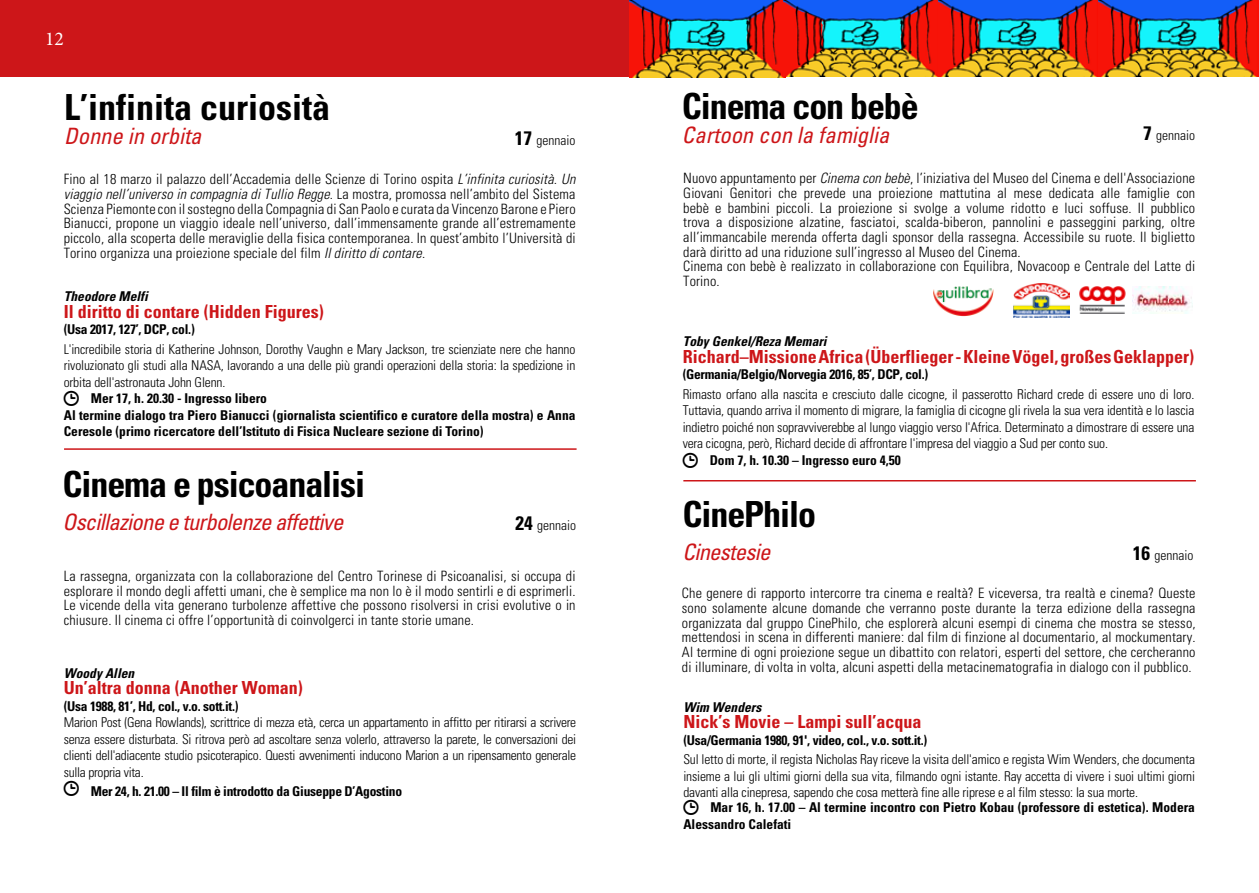
<style>
.page{position:relative;width:1259px;height:893px;background:#fff}
.page>*{position:absolute;margin:0;border:0;box-sizing:border-box;transform-origin:0 0}
.t1{font:700 condensed 36px "Univers";letter-spacing:-.03em;color:#000}
.t2{font:700 condensed 36px "Univers";color:#000}
.t3{font:italic condensed 22.5px "Univers";letter-spacing:-.03em;color:#cd1619}
.t4{font:italic condensed 22.5px "Univers";color:#cd1619}
.t5{font:19.5px "Minion Pro";color:#fff}
.t6{font:700 condensed 18px "Univers";color:#cd1619}
.t7{font:300 condensed 14.25px/14.7px "Univers";letter-spacing:.01em;color:#000;text-align:justify}
.t8{font:300 condensed 13.5px/16.5px "Univers";letter-spacing:-.01em;color:#000;text-align:justify}
.t9{font:700 condensed 13.5px/16.5px "Univers";color:#000}
.t10{font:700 condensed 13.5px "Univers";letter-spacing:-.02em;color:#000}
.t11{font:italic 700 condensed 13.5px "Univers";color:#000}
.s1{font-weight:700;font-size:19.5px}
.s2{font-style:italic}
</style>
<div class="page">
<div style="left:0;top:0;width:1259px;height:77px;background:#cd1619"></div>
<img style="left:629px;top:1px;width:154px;height:76px">
<img style="left:783px;top:0;width:475px;height:77px">
<hr style="left:683px;top:480px;width:513px;height:1px;background:#cd1619">
<hr style="left:64px;top:448px;width:512px;height:2px;background:#cd1619">
<img style="left:933px;top:286px;width:60px;height:31px">
<img style="left:1013px;top:283px;width:56px;height:35px">
<img style="left:1132px;top:286px;width:60px;height:28px">
<img style="left:1079px;top:286px;width:47px;height:28px">
<h3 class="t5" style="left:45px;top:26px;width:20px">12</h3>
<h1 class="t2" style="left:64px;top:85px;width:268px">L’infinita curiosità</h1>
<h2 class="t4" style="left:64px;top:121px;width:139px">Donne in orbita</h2>
<p class="t8" style="left:515px;top:132px;width:62px"><span class="s1">17</span> gennaio</p>
<p class="t7" style="left:64px;top:172px;width:513px">Fino al 18 marzo il palazzo dell’Accademia delle Scienze di Torino ospita <span class="s2">L’infinita curiosità. Un viaggio nell’universo in compagnia di Tullio Regge</span>. La mostra, promossa nell’ambito del Sistema Scienza Piemonte con il sostegno della Compagnia di San Paolo e curata da Vincenzo Barone e Piero Bianucci, propone un viaggio ideale nell’universo, dall’immensamente grande all’estremamente piccolo, alla scoperta delle meraviglie della fisica contemporanea. In quest’ambito l’Università di Torino organizza una proiezione speciale del film <span class="s2">Il diritto di contare</span>.</p>
<p class="t11" style="left:64px;top:288px;width:85px">Theodore Melfi</p>
<p class="t6" style="left:64px;top:300px;width:261px">Il diritto di contare (Hidden Figures)</p>
<p class="t10" style="left:64px;top:321px;width:132px">(Usa 2017, 127’, DCP, col.)</p>
<p class="t8" style="left:64px;top:341px;width:513px">L'incredibile storia di Katherine Johnson, Dorothy Vaughn e Mary Jackson, tre scienziate nere che hanno rivoluzionato gli studi alla NASA, lavorando a una delle più grandi operazioni della storia: la spedizione in orbita dell'astronauta John Glenn.</p>
<p class="t9" style="left:64px;top:390px;width:513px;text-indent:27px">Mer 17, h. 20.30 - Ingresso libero<br>Al termine dialogo tra Piero Bianucci (giornalista scientifico e curatore della mostra) e Anna<br>Ceresole (primo ricercatore dell’Istituto di Fisica Nucleare sezione di Torino)</p>
<h1 class="t1" style="left:63px;top:462px;width:304px">Cinema e psicoanalisi</h1>
<h2 class="t3" style="left:63px;top:508px;width:282px">Oscillazione e turbolenze affettive</h2>
<p class="t8" style="left:515px;top:517px;width:62px"><span class="s1">24</span> gennaio</p>
<p class="t7" style="left:64px;top:569px;width:513px">La rassegna, organizzata con la collaborazione del Centro Torinese di Psicoanalisi, si occupa di esplorare il mondo degli affetti umani, che è semplice ma non lo è il modo sentirli e di esprimerli.<br>Le vicende della vita generano turbolenze affettive che possono risolversi in crisi evolutive o in chiusure. Il cinema ci offre l’opportunità di coinvolgerci in tante storie umane.</p>
<p class="t11" style="left:64px;top:664px;width:72px">Woody Allen</p>
<p class="t6" style="left:64px;top:677px;width:240px">Un’altra donna (Another Woman)</p>
<p class="t10" style="left:64px;top:698px;width:176px">(Usa 1988, 81’, Hd, col., v.o. sott.it.)</p>
<p class="t8" style="left:64px;top:714px;width:514px">Marion Post (Gena Rowlands), scrittrice di mezza età, cerca un appartamento in affitto per ritirarsi a scrivere senza essere disturbata. Si ritrova però ad ascoltare senza volerlo, attraverso la parete, le conversazioni dei clienti dell'adiacente studio psicoterapico. Questi avvenimenti inducono Marion a un ripensamento generale sulla propria vita.</p>
<p class="t10" style="left:91px;top:783px;width:313px">Mer 24, h. 21.00 – Il film è introdotto da Giuseppe D’Agostino</p>
<h1 class="t1" style="left:682px;top:84px;width:238px">Cinema con bebè</h1>
<h2 class="t4" style="left:682px;top:121px;width:209px">Cartoon con la famiglia</h2>
<p class="t8" style="left:1143px;top:127px;width:53px"><span class="s1">7</span> gennaio</p>
<p class="t7" style="left:683px;top:171px;width:513px;text-align:left">Nuovo appuntamento per <span class="s2">Cinema con bebè</span>, l’iniziativa del Museo del Cinema e dell'Associazione Giovani Genitori che prevede una proiezione mattutina al mese dedicata alle famiglie con bebè e bambini piccoli. La proiezione si svolge a volume ridotto e luci soffuse. Il pubblico trova a disposizione alzatine, fasciatoi, scalda-biberon, pannolini e passeggini parking, oltre all’immancabile merenda offerta dagli sponsor della rassegna. Accessibile su ruote. Il biglietto darà diritto ad una riduzione sull’ingresso al Museo del Cinema.<br>Cinema con bebè è realizzato in collaborazione con Equilibra, Novacoop e Centrale del Latte di Torino.</p>
<p class="t11" style="left:682px;top:333px;width:145px">Toby Genkel/Reza Memari</p>
<p class="t6" style="left:682px;top:345px;width:513px">Richard–Missione Africa (Überflieger - Kleine Vögel, großes Geklapper)</p>
<p class="t10" style="left:682px;top:366px;width:247px">(Germania/Belgio/Norvegia 2016, 85’, DCP, col.)</p>
<p class="t8" style="left:682px;top:386px;width:513px">Rimasto orfano alla nascita e cresciuto dalle cicogne, il passerotto Richard crede di essere uno di loro.<br>Tuttavia, quando arriva il momento di migrare, la famiglia di cicogne gli rivela la sua vera identità e lo lascia indietro poiché non sopravviverebbe al lungo viaggio verso l'Africa. Determinato a dimostrare di essere una vera cicogna, però, Richard decide di affrontare l'impresa del viaggio a Sud per conto suo.</p>
<p class="t9" style="left:709px;top:452px;width:193px">Dom 7, h. 10.30 – Ingresso euro 4,50</p>
<h1 class="t1" style="left:682px;top:492px;width:135px">CinePhilo</h1>
<h2 class="t3" style="left:682px;top:538px;width:89px">Cinestesie</h2>
<p class="t8" style="left:1133px;top:547px;width:62px"><span class="s1">16</span> gennaio</p>
<p class="t7" style="left:682px;top:586px;width:515px">Che genere di rapporto intercorre tra cinema e realtà? E viceversa, tra realtà e cinema? Queste sono solamente alcune domande che verranno poste durante la terza edizione della rassegna organizzata dal gruppo CinePhilo, che esplorerà alcuni esempi di cinema che mostra se stesso, mettendosi in scena in differenti maniere: dal film di finzione al documentario, al mockumentary.<br>Al termine di ogni proiezione segue un dibattito con relatori, esperti del settore, che cercheranno di illuminare, di volta in volta, alcuni aspetti della metacinematografia in dialogo con il pubblico.</p>
<p class="t11" style="left:683px;top:699px;width:79px">Wim Wenders</p>
<p class="t6" style="left:683px;top:711px;width:239px">Nick’s Movie – Lampi sull’acqua</p>
<p class="t10" style="left:683px;top:732px;width:245px">(Usa/Germania 1980, 91', video, col., v.o. sott.it.)</p>
<p class="t8" style="left:683px;top:751px;width:513px">Sul letto di morte, il regista Nicholas Ray riceve la visita dell'amico e regista Wim Wenders, che documenta insieme a lui gli ultimi giorni della sua vita, filmando ogni istante. Ray accetta di vivere i suoi ultimi giorni davanti alla cinepresa, sapendo che cosa metterà fine alle riprese e al film stesso: la sua morte.</p>
<p class="t9" style="left:683px;top:799px;width:513px;text-indent:27px">Mar 16, h. 17.00 – Al termine incontro con Pietro Kobau (professore di estetica). Modera<br>Alessandro Calefati</p>
</div>
